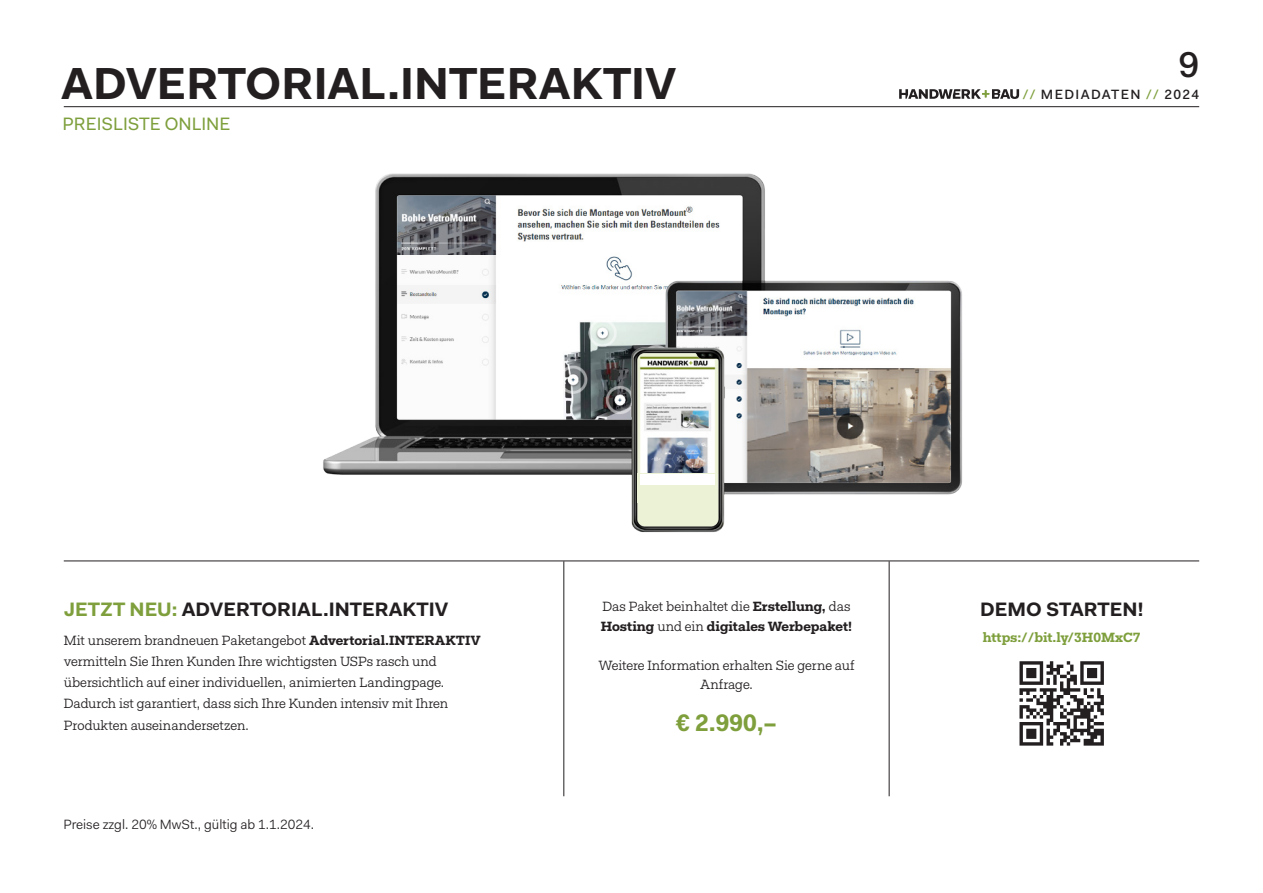
<style>
.page{position:relative;width:1263px;height:893px;background:#fff}
.page>*{position:absolute;margin:0;border:0;box-sizing:border-box;transform-origin:0 0}
._05_Kopfzeile_unterp{font:700 45px "Fakt Pro";color:#231f20}
.t1{font:500 36px "Fakt Pro";color:#231f20}
._03_TT_klein{font:700 24px "Fakt Pro";color:#7e9f3c}
._03_TT_Preisliste{font:700 19.5px "Fakt Pro";color:#231f20}
._05_Kopfzeile_blau_O{font:18px "Fakt Pro";color:#7e9f3c}
._01_GS{font:13.5px/21.1px "Fakt Slab Pro Blond";letter-spacing:-.005em;color:#231f20}
._01_GS-2{font:700 13.5px/19.5px "Fakt Slab Pro";letter-spacing:-.005em;color:#231f20}
._02_BU{font:13.5px "Fakt Pro Blond";color:#231f20}
._01_GS-3{font:700 13.5px "Fakt Slab Pro";color:#7e9f3c}
.t2{font:500 13.5px "Fakt Pro";letter-spacing:.1em;color:#231f20}
.s1{color:#7e9f3c}
.s2{font-family:"Fakt Slab Pro";font-weight:700}
.s3{font-family:"Fakt Slab Pro Blond";font-weight:400}
</style>
<div class="page">
<hr style="left:64px;top:106px;width:1135px;height:1px;background:#231f20">
<svg style="left:899px;top:89px;width:120px;height:10px"></svg>
<hr style="left:64px;top:561px;width:1135px;height:1px;background:#231f20">
<hr style="left:563px;top:561px;width:1px;height:235px;background:#231f20">
<hr style="left:889px;top:561px;width:1px;height:235px;background:#231f20">
<img style="left:280px;top:173px;width:703px;height:388px">
<div style="left:637px;top:474px;width:81px;height:29px;background:#ecf2d5"></div>
<div style="left:640px;top:474px;width:75px;height:10px;background:#fff"></div>
<svg style="left:1019px;top:661px;width:85px;height:85px"></svg>
<p class="_05_Kopfzeile_unterp" style="left:61px;top:53px;width:617px">ADVERTORIAL.INTERAKTIV</p>
<p class="_05_Kopfzeile_blau_O" style="left:63px;top:111px;width:170px">PREISLISTE ONLINE</p>
<h2 class="t1" style="left:1179px;top:41px;width:22px">9</h2>
<p class="t2" style="left:1023px;top:85px;width:178px"><span class="s1">//</span> MEDIADATEN <span class="s1">//</span> 2024</p>
<p class="_03_TT_Preisliste" style="left:64px;top:596px;width:386px"><span class="s1">JETZT NEU:</span> ADVERTORIAL.INTERAKTIV</p>
<p class="_01_GS" style="left:64px;top:630px;width:418px">Mit unserem brandneuen Paketangebot <span class="s2">Advertorial.INTERAKTIV </span>vermitteln Sie Ihren Kunden Ihre wichtigsten USPs rasch und übersichtlich auf einer individuellen, animierten Landingpage.<br>Dadurch ist garantiert, dass sich Ihre Kunden intensiv mit Ihren Produkten auseinandersetzen.</p>
<p class="_02_BU" style="left:63px;top:815px;width:252px">Preise zzgl. 20% MwSt., gültig ab 1.1.2024.</p>
<p class="_01_GS-2" style="left:601px;top:596px;width:253px"><span class="s3">Das Paket beinhaltet die</span> Erstellung, <span class="s3">das<br></span>Hosting <span class="s3">und ein</span> digitales Werbepaket!</p>
<p class="_01_GS" style="left:598px;top:655px;width:258px;line-height:19.5px;text-align:center">Weitere Information erhalten Sie gerne auf<br>Anfrage.</p>
<p class="_03_TT_klein" style="left:676px;top:707px;width:102px">€ 2.990,–</p>
<p class="_03_TT_Preisliste" style="left:980px;top:596px;width:165px">DEMO STARTEN!</p>
<p class="_01_GS-3" style="left:983px;top:628px;width:159px">https://bit.ly/3H0MxC7</p>
</div>
